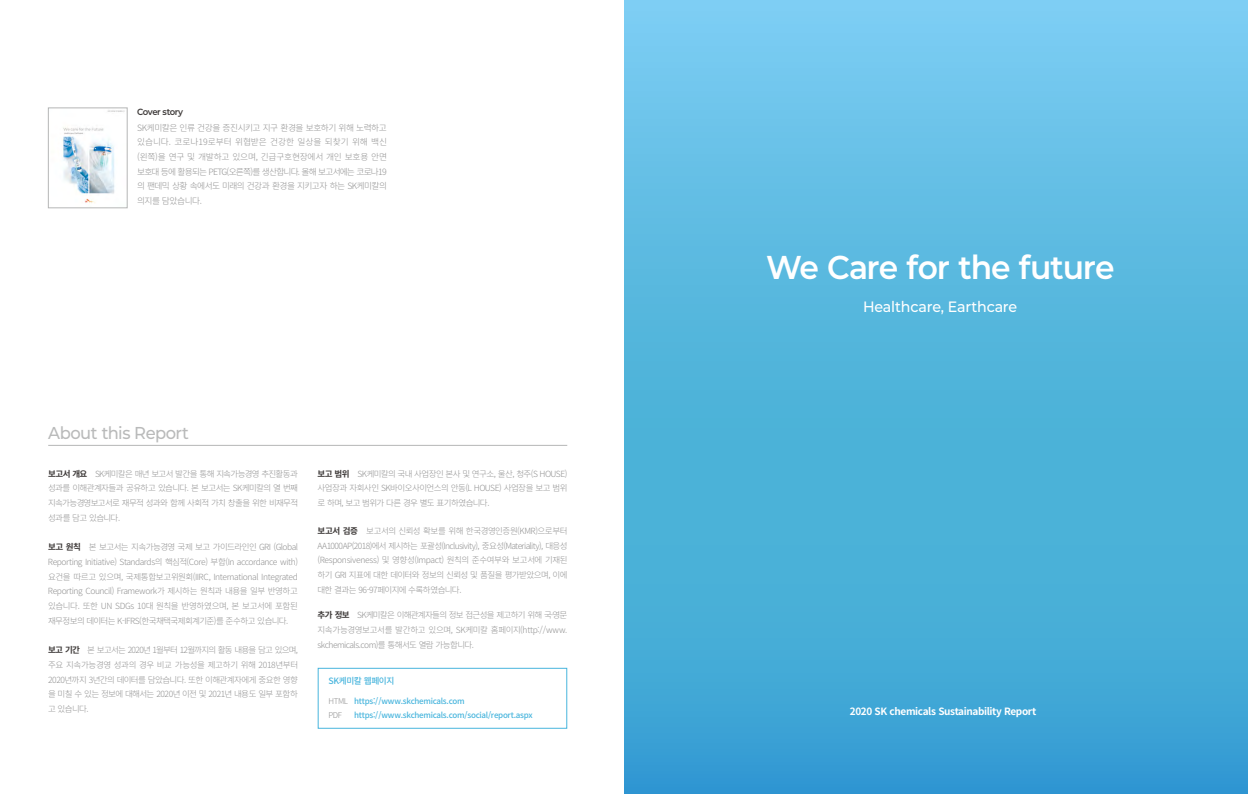
<style>
.page{position:relative;width:1248px;height:794px;background:#fff}
.page>*{position:absolute;margin:0;border:0;box-sizing:border-box;transform-origin:0 0}
.t1{font:600 33px "Montserrat";letter-spacing:-.03em;color:#fff;scale:.95 1}
.t2{font:500 17.2px "Montserrat";letter-spacing:-.03em;color:#b9baba;scale:.95 1}
.t3{font:500 15px "Montserrat";letter-spacing:-.015em;color:#fff;scale:.95 1}
.t4{font:700 10px "Noto Sans CJ Kkr";letter-spacing:-.035em;color:#fff}
.t5{font:600 9px "Montserrat";letter-spacing:-.055em;color:#3e3a39;scale:.95 1}
.t6{font:300 8.7px/14.7px "Noto Sans CJ Kkr";letter-spacing:-.075em;color:#909090;text-align:justify}
.t7{font:500 8.7px "Noto Sans CJ Kkr";letter-spacing:-.055em;color:#48b5dd}
.t8{font:300 8.5px/14.7px "Noto Sans CJ Kkr";letter-spacing:-.065em;color:#909090;text-align:justify}
.t9{font:500 8px/13.9px "Noto Sans CJ Kkr";letter-spacing:-.035em;color:#48b5dd}
.s1{font-weight:700;color:#3e3a39}
.s2{font-weight:300;color:#909090}
</style>
<div class="page">
<div style="left:624px;top:0;width:623px;height:794px;background:linear-gradient(to bottom,#75caed,#34a0cf)"></div>
<div style="left:317px;top:668px;width:250px;height:61px;border:1px solid #48b5dd"></div>
<hr style="left:48px;top:445px;width:519px;height:1px;background:#b5b6b6">
<img style="left:63px;top:110px;width:62px;height:93px">
<div style="left:48px;top:108px;width:79px;height:100px;border:1px solid #b5b6b6"></div>
<p class="t5" style="left:137px;top:106px;width:50px">Cover story</p>
<p class="t6" style="left:137px;top:120px;width:251px">SK케미칼은 인류 건강을 증진시키고 지구 환경을 보호하기 위해 노력하고 있습니다. 코로나19로부터 위협받은 건강한 일상을 되찾기 위해 백신 (왼쪽)을 연구 및 개발하고 있으며, 긴급구호현장에서 개인 보호용 안면 보호대 등에 활용되는 PETG(오른쪽)를 생산합니다. 올해 보고서에는 코로나19 의 팬데믹 상황 속에서도 미래의 건강과 환경을 지키고자 하는 SK케미칼의 의지를 담았습니다.</p>
<h1 class="t1" style="left:766px;top:244px;width:368px">We Care for the future</h1>
<h3 class="t3" style="left:863px;top:296px;width:164px">Healthcare, Earthcare</h3>
<h2 class="t2" style="left:48px;top:420px;width:150px">About this Report</h2>
<p class="t8" style="left:48px;top:466px;width:251px"><span class="s1">보고서 개요</span> SK케미칼은 매년 보고서 발간을 통해 지속가능경영 추진활동과 성과를 이해관계자들과 공유하고 있습니다. 본 보고서는 SK케미칼의 열 번째 지속가능경영보고서로 재무적 성과와 함께 사회적 가치 창출을 위한 비재무적 성과를 담고 있습니다.</p>
<p class="t8" style="left:48px;top:540px;width:252px"><span class="s1">보고 원칙</span> 본 보고서는 지속가능경영 국제 보고 가이드라인인 GRI (Global Reporting Initiative) Standards의 핵심적(Core) 부합(In accordance with) 요건을 따르고 있으며, 국제통합보고위원회(IIRC, International Integrated Reporting Council) Framework가 제시하는 원칙과 내용을 일부 반영하고 있습니다. 또한 UN SDGs 10대 원칙을 반영하였으며, 본 보고서에 포함된 재무정보의 데이터는 K-IFRS(한국채택국제회계기준)를 준수하고 있습니다.</p>
<p class="t8" style="left:48px;top:643px;width:251px"><span class="s1">보고 기간</span> 본 보고서는 2020년 1월부터 12월까지의 활동 내용을 담고 있으며, 주요 지속가능경영 성과의 경우 비교 가능성을 제고하기 위해 2018년부터 2020년까지 3년간의 데이터를 담았습니다. 또한 이해관계자에게 중요한 영향 을 미칠 수 있는 정보에 대해서는 2020년 이전 및 2021년 내용도 일부 포함하 고 있습니다.</p>
<p class="t8" style="left:317px;top:466px;width:251px"><span class="s1">보고 범위</span> SK케미칼의 국내 사업장인 본사 및 연구소, 울산, 청주(S HOUSE) 사업장과 자회사인 SK바이오사이언스의 안동(L HOUSE) 사업장을 보고 범위 로 하며, 보고 범위가 다른 경우 별도 표기하였습니다.</p>
<p class="t8" style="left:317px;top:523px;width:252px"><span class="s1">보고서 검증</span> 보고서의 신뢰성 확보를 위해 한국경영인증원(KMR)으로부터 AA1000AP(2018)에서 제시하는 포괄성(Inclusivity), 중요성(Materiality), 대응성 (Responsiveness) 및 영향성(Impact) 원칙의 준수여부와 보고서에 기재된 하기 GRI 지표에 대한 데이터와 정보의 신뢰성 및 품질을 평가받았으며, 이에 대한 결과는 96-97페이지에 수록하였습니다.</p>
<p class="t8" style="left:317px;top:608px;width:251px"><span class="s1">추가 정보</span> SK케미칼은 이해관계자들의 정보 접근성을 제고하기 위해 국·영문 지속가능경영보고서를 발간하고 있으며, SK케미칼 홈페이지(http://www. skchemicals.com)를 통해서도 열람 가능합니다.</p>
<p class="t7" style="left:328px;top:676px;width:67px">SK케미칼 웹페이지</p>
<p class="t9" style="left:328px;top:694px;width:138px"><span class="s2">HTML</span> https://www.skchemicals.com<br><span class="s2">PDF</span></p>
<p class="t9" style="left:354px;top:708px;width:180px">https://www.skchemicals.com/social/report.aspx</p>
<p class="t4" style="left:849px;top:705px;width:188px">2020 SK chemicals Sustainability Report</p>
</div>
